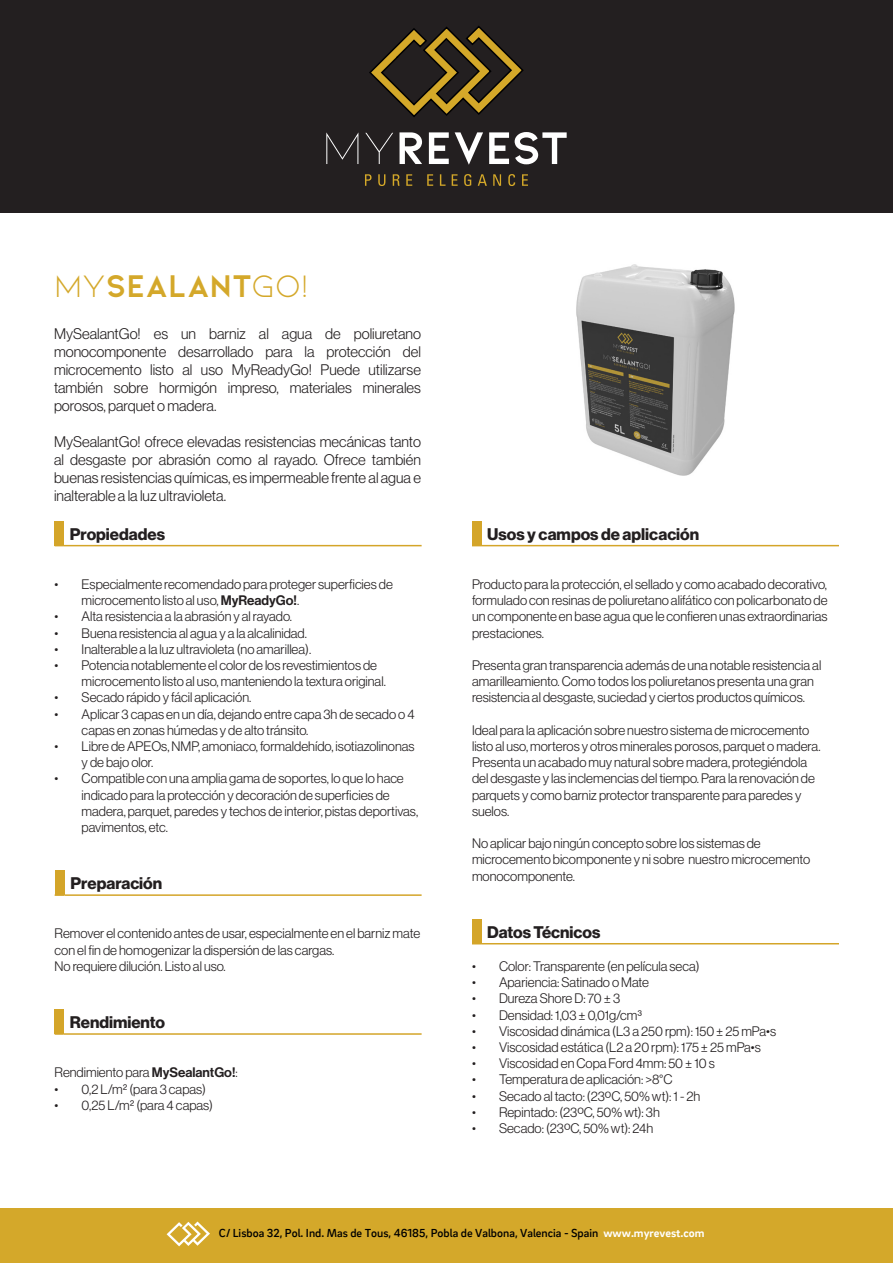
<style>
.page{position:relative;width:893px;height:1263px;background:#fff}
.page>*{position:absolute;margin:0;border:0;box-sizing:border-box;transform-origin:0 0}
.t1{font:700 33px "Kiona";color:#d4a82a}
.t2{font:16.5px "N Haas Grotesk DS Pro 75 Bd";color:#231f20}
.t3{font:15px/18px "N Haas Grotesk DS Pro 45 Lt";color:#231f20;text-align:justify}
.t4{font:13.5px/16.2px "N Haas Grotesk DS Pro 45 Lt";color:#231f20}
.t5{font:500 12px "Brix Sans";color:#000001}
.s1{font-weight:400}
.s2{font-family:"N Haas Grotesk DS Pro 65 Md"}
.s3{font-weight:700;color:#fff}
</style>
<div class="page">
<div style="left:0;top:0;width:893px;height:213px;background:#231f20"></div>
<svg style="left:326px;top:132px;width:32px;height:32px"></svg>
<svg style="left:365px;top:133px;width:28px;height:31px"></svg>
<svg style="left:399px;top:132px;width:23px;height:32px"></svg>
<svg style="left:429px;top:132px;width:20px;height:32px"></svg>
<svg style="left:455px;top:132px;width:28px;height:33px"></svg>
<svg style="left:489px;top:132px;width:20px;height:32px"></svg>
<svg style="left:515px;top:132px;width:52px;height:32px"></svg>
<svg style="left:369px;top:26px;width:155px;height:91px"></svg>
<svg style="left:365px;top:174px;width:7px;height:12px"></svg>
<svg style="left:378px;top:174px;width:7px;height:12px"></svg>
<svg style="left:393px;top:174px;width:7px;height:12px"></svg>
<svg style="left:406px;top:174px;width:6px;height:12px"></svg>
<svg style="left:427px;top:174px;width:6px;height:12px"></svg>
<svg style="left:440px;top:174px;width:6px;height:12px"></svg>
<svg style="left:452px;top:174px;width:6px;height:12px"></svg>
<svg style="left:464px;top:174px;width:7px;height:12px"></svg>
<svg style="left:478px;top:174px;width:9px;height:12px"></svg>
<svg style="left:493px;top:174px;width:8px;height:12px"></svg>
<svg style="left:508px;top:174px;width:7px;height:12px"></svg>
<svg style="left:522px;top:174px;width:6px;height:12px"></svg>
<img style="left:576px;top:264px;width:159px;height:212px">
<div style="left:472px;top:521px;width:9px;height:25px;background:#d4a529"></div>
<hr style="left:481px;top:545px;width:358px;height:1px;background:#d4a529">
<div style="left:472px;top:919px;width:9px;height:25px;background:#d4a529"></div>
<hr style="left:481px;top:943px;width:358px;height:1px;background:#d4a529">
<div style="left:55px;top:521px;width:9px;height:25px;background:#d4a529"></div>
<hr style="left:64px;top:545px;width:358px;height:1px;background:#d4a529">
<div style="left:55px;top:870px;width:10px;height:25px;background:#d4a529"></div>
<hr style="left:65px;top:894px;width:357px;height:2px;background:#d4a529">
<div style="left:55px;top:1009px;width:9px;height:25px;background:#d4a529"></div>
<hr style="left:64px;top:1033px;width:358px;height:2px;background:#d4a529">
<div style="left:0;top:1209px;width:893px;height:54px;background:#d4a82a"></div>
<svg style="left:167px;top:1221px;width:43px;height:25px"></svg>
<h1 class="t1" style="left:54px;top:267px;width:256px"><span class="s1">MY</span>SEALANT<span class="s1">GO!</span></h1>
<p class="t3" style="left:54px;top:325px;width:368px">MySealantGo! es un barniz al agua de poliuretano monocomponente desarrollado para la protección del microcemento listo al uso MyReadyGo! Puede utilizarse también sobre hormigón impreso, materiales minerales porosos, parquet o madera.</p>
<p class="t3" style="left:54px;top:433px;width:368px">MySealantGo! ofrece elevadas resistencias mecánicas tanto al desgaste por abrasión como al rayado. Ofrece también buenas resistencias químicas, es impermeable frente al agua e inalterable a la luz ultravioleta.</p>
<p class="t2" style="left:70px;top:524px;width:97px">Propiedades</p>
<p class="t4" style="left:82px;top:576px;width:313px;text-indent:-27px">• Especialmente recomendado para proteger superficies de microcemento listo al uso, <span class="s2">MyReadyGo!</span>.</p>
<p class="t4" style="left:55px;top:608px;width:239px">• Alta resistencia a la abrasión y al rayado.</p>
<p class="t4" style="left:55px;top:625px;width:254px">• Buena resistencia al agua y a la alcalinidad.</p>
<p class="t4" style="left:55px;top:641px;width:258px">• Inalterable a la luz ultravioleta (no amarillea).</p>
<p class="t4" style="left:82px;top:657px;width:306px;text-indent:-27px">• Potencia notablemente el color de los revestimientos de microcemento listo al uso, manteniendo la textura original.</p>
<p class="t4" style="left:55px;top:689px;width:198px">• Secado rápido y fácil aplicación.</p>
<p class="t4" style="left:82px;top:706px;width:335px;text-indent:-27px">• Aplicar 3 capas en un día, dejando entre capa 3h de secado o 4 capas en zonas húmedas y de alto tránsito.</p>
<p class="t4" style="left:82px;top:738px;width:334px;text-indent:-27px">• Libre de APEOs, NMP, amoniaco, formaldehído, isotiazolinonas y de bajo olor.</p>
<p class="t4" style="left:82px;top:770px;width:338px;text-indent:-27px">• Compatible con una amplia gama de soportes, lo que lo hace indicado para la protección y decoración de superficies de madera, parquet, paredes y techos de interior, pistas deportivas, pavimentos, etc.</p>
<p class="t2" style="left:71px;top:874px;width:93px">Preparación</p>
<p class="t4" style="left:55px;top:926px;width:367px">Remover el contenido antes de usar, especialmente en el barniz mate con el fin de homogenizar la dispersión de las cargas.</p>
<p class="t4" style="left:55px;top:958px;width:173px">No requiere dilución. Listo al uso.</p>
<p class="t2" style="left:70px;top:1012px;width:97px">Rendimiento</p>
<p class="t4" style="left:55px;top:1064px;width:185px">Rendimiento para <span class="s2">MySealantGo!</span>:</p>
<p class="t4" style="left:55px;top:1081px;width:153px">• 0,2 L/m² (para 3 capas)</p>
<p class="t4" style="left:55px;top:1097px;width:160px">• 0,25 L/m² (para 4 capas)</p>
<p class="t2" style="left:487px;top:524px;width:214px">Usos y campos de aplicación</p>
<p class="t4" style="left:472px;top:576px;width:357px;text-align:justify">Producto para la protección, el sellado y como acabado decorativo, formulado con resinas de poliuretano alifático con policarbonato de un componente en base agua que le confieren unas extraordinarias prestaciones.</p>
<p class="t4" style="left:472px;top:657px;width:351px">Presenta gran transparencia además de una notable resistencia al amarilleamiento. Como todos los poliuretanos presenta una gran resistencia al desgaste, suciedad y ciertos productos químicos.</p>
<p class="t4" style="left:472px;top:722px;width:350px">Ideal para la aplicación sobre nuestro sistema de microcemento listo al uso, morteros y otros minerales porosos, parquet o madera.<br>Presenta un acabado muy natural sobre madera, protegiéndola del desgaste y las inclemencias del tiempo. Para la renovación de parquets y como barniz protector transparente para paredes y suelos.</p>
<p class="t4" style="left:472px;top:835px;width:340px">No aplicar bajo ningún concepto sobre los sistemas de microcemento bicomponente y ni sobre nuestro microcemento monocomponente.</p>
<p class="t2" style="left:487px;top:922px;width:115px">Datos Técnicos</p>
<p class="t4" style="left:472px;top:958px;width:229px">• Color: Transparente (en película seca)</p>
<p class="t4" style="left:472px;top:974px;width:179px">• Apariencia: Satinado o Mate</p>
<p class="t4" style="left:472px;top:990px;width:150px">• Dureza Shore D: 70 ± 3</p>
<p class="t4" style="left:472px;top:1007px;width:172px">• Densidad: 1,03 ± 0,01g/cm³</p>
<p class="t4" style="left:472px;top:1023px;width:306px">• Viscosidad dinámica (L3 a 250 rpm): 150 ± 25 mPa•s</p>
<p class="t4" style="left:472px;top:1039px;width:290px">• Viscosidad estática (L2 a 20 rpm): 175 ± 25 mPa•s</p>
<p class="t4" style="left:472px;top:1055px;width:244px">• Viscosidad en Copa Ford 4mm: 50 ± 10 s</p>
<p class="t4" style="left:472px;top:1071px;width:202px">• Temperatura de aplicación: &gt;8°C</p>
<p class="t4" style="left:472px;top:1088px;width:230px">• Secado al tacto: (23ºC, 50% wt): 1 - 2h</p>
<p class="t4" style="left:472px;top:1104px;width:189px">• Repintado: (23ºC, 50% wt): 3h</p>
<p class="t4" style="left:472px;top:1120px;width:183px">• Secado: (23ºC, 50% wt): 24h</p>
<p class="t5" style="left:219px;top:1225px;width:487px">C/ Lisboa 32, Pol. Ind. Mas de Tous, 46185, Pobla de Valbona, Valencia - Spain <span class="s3">www.myrevest.com</span></p>
</div>
